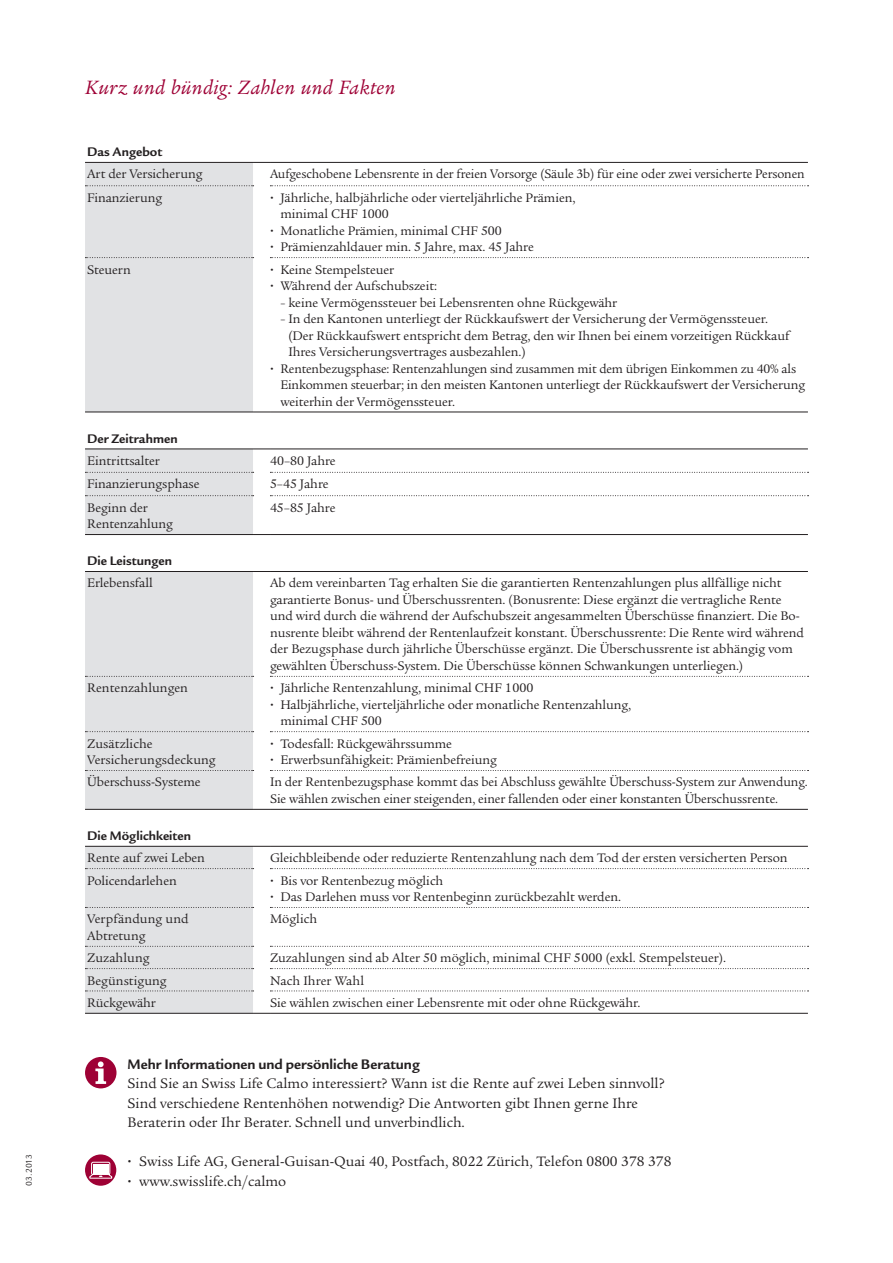
<style>
.page{position:relative;width:893px;height:1263px;background:#fff}
.page>*{position:absolute;margin:0;border:0;box-sizing:border-box;transform-origin:0 0}
.Book_14_16pt_K{font:italic 21px "Legacy Serif ITC Pro";letter-spacing:.02em;color:#9e0135}
._03_kapiteltitel{font:15px/19.5px "Legacy Serif ITC Pro";color:#231f20}
._01_copy{font:15px "Legacy Serif ITC Pro";color:#231f20}
.Performance_bold_lin{font:13.5px/16.5px "Legacy Serif ITC Pro";letter-spacing:-.005em;color:#231f20}
.Performance_bold_lin-2{font:13.5px/16.5px "Legacy Serif ITC Pro";letter-spacing:-.005em;color:#231f20;scale:.8 1}
.Performance_bold_lin-3{font:700 13.5px "Legacy Sans ITC Pro";letter-spacing:.005em;color:#231f20}
._012_Bildlegende{font:9px "Legacy Sans ITC Pro";color:#231f20}
.s1{font-family:"Legacy Sans ITC Pro";font-weight:700}
</style>
<div class="page">
<svg style="left:85px;top:163px;width:168px;height:850px;fill:#e1e2e4"></svg>
<hr style="left:85px;top:449px;width:168px;height:1px;background:#231f20">
<svg style="left:253px;top:449px;width:17px;height:1px"></svg>
<hr style="left:270px;top:449px;width:538px;height:1px;background:#231f20">
<hr style="left:85px;top:534px;width:168px;height:1px;background:#231f20">
<svg style="left:253px;top:534px;width:17px;height:1px"></svg>
<hr style="left:270px;top:534px;width:538px;height:1px;background:#231f20">
<hr style="left:85px;top:162px;width:168px;height:1px;background:#231f20">
<svg style="left:253px;top:162px;width:17px;height:1px"></svg>
<hr style="left:270px;top:162px;width:538px;height:1px;background:#231f20">
<hr style="left:85px;top:412px;width:168px;height:1px;background:#231f20">
<svg style="left:253px;top:412px;width:17px;height:1px"></svg>
<hr style="left:270px;top:412px;width:538px;height:1px;background:#231f20">
<hr style="left:85px;top:809px;width:168px;height:1px;background:#231f20">
<svg style="left:253px;top:809px;width:17px;height:1px"></svg>
<hr style="left:270px;top:809px;width:538px;height:1px;background:#231f20">
<hr style="left:85px;top:846px;width:168px;height:1px;background:#231f20">
<svg style="left:253px;top:846px;width:17px;height:1px"></svg>
<hr style="left:270px;top:846px;width:538px;height:1px;background:#231f20">
<hr style="left:85px;top:1013px;width:168px;height:1px;background:#231f20">
<svg style="left:253px;top:1013px;width:17px;height:1px"></svg>
<hr style="left:270px;top:1013px;width:538px;height:1px;background:#231f20">
<svg style="left:85px;top:868px;width:169px;height:1px"></svg>
<svg style="left:85px;top:907px;width:169px;height:1px"></svg>
<svg style="left:85px;top:946px;width:169px;height:1px"></svg>
<svg style="left:85px;top:968px;width:169px;height:1px"></svg>
<svg style="left:85px;top:990px;width:169px;height:1px"></svg>
<svg style="left:85px;top:571px;width:723px;height:200px"></svg>
<svg style="left:270px;top:185px;width:538px;height:1px"></svg>
<svg style="left:270px;top:257px;width:538px;height:1px"></svg>
<svg style="left:270px;top:472px;width:538px;height:1px"></svg>
<svg style="left:270px;top:495px;width:538px;height:1px"></svg>
<svg style="left:270px;top:868px;width:538px;height:1px"></svg>
<svg style="left:270px;top:907px;width:538px;height:1px"></svg>
<svg style="left:270px;top:946px;width:538px;height:1px"></svg>
<svg style="left:270px;top:968px;width:538px;height:1px"></svg>
<svg style="left:270px;top:990px;width:538px;height:1px"></svg>
<svg style="left:85px;top:185px;width:169px;height:1px"></svg>
<svg style="left:85px;top:257px;width:169px;height:1px"></svg>
<svg style="left:85px;top:472px;width:169px;height:1px"></svg>
<svg style="left:85px;top:495px;width:169px;height:1px"></svg>
<div style="left:85px;top:1057px;width:31px;height:31px;background:#9e0135;border-radius:50%"></div>
<svg style="left:95px;top:1061px;width:11px;height:23px"></svg>
<div style="left:85px;top:1154px;width:31px;height:32px;background:#9e0135;border-radius:50%"></div>
<svg style="left:89px;top:1161px;width:23px;height:18px"></svg>
<p class="_012_Bildlegende" style="left:24px;top:1186px;width:33px;rotate:-90deg">03.2013</p>
<p class="Book_14_16pt_K" style="left:85px;top:74px;width:312px">Kurz und bündig: Zahlen und Fakten</p>
<p class="Performance_bold_lin-3" style="left:87px;top:144px;width:77px">Das Angebot</p>
<p class="Performance_bold_lin" style="left:87px;top:166px;width:117px">Art der Versicherung</p>
<p class="Performance_bold_lin" style="left:270px;top:166px;width:536px">Aufgeschobene Lebensrente in der freien Vorsorge (Säule 3b) für eine oder zwei versicherte Personen</p>
<p class="Performance_bold_lin" style="left:87px;top:189px;width:77px">Finanzierung</p>
<p class="Performance_bold_lin" style="left:280px;top:189px;width:296px;text-indent:-10px"><span class="s1">·</span> Jährliche, halbjährliche oder vierteljährliche Prämien, minimal CHF 1000</p>
<p class="Performance_bold_lin" style="left:270px;top:222px;width:233px"><span class="s1">·</span> Monatliche Prämien, minimal CHF 500</p>
<p class="Performance_bold_lin" style="left:270px;top:239px;width:265px"><span class="s1">·</span> Prämienzahldauer min. 5 Jahre, max. 45 Jahre</p>
<p class="Performance_bold_lin" style="left:87px;top:261px;width:45px">Steuern</p>
<p class="Performance_bold_lin" style="left:270px;top:261px;width:126px"><span class="s1">·</span> Keine Stempelsteuer</p>
<p class="Performance_bold_lin" style="left:270px;top:277px;width:169px"><span class="s1">·</span> Während der Aufschubszeit:</p>
<p class="Performance_bold_lin-2" style="left:280px;top:294px;width:423px">– keine Vermögenssteuer bei Lebensrenten ohne Rückgewähr</p>
<p class="Performance_bold_lin-2" style="left:288px;top:310px;width:628px;text-indent:-8px">– In den Kantonen unterliegt der Rückkaufswert der Versicherung der Vermögenssteuer. (Der Rückkaufswert entspricht dem Betrag, den wir Ihnen bei einem vorzeitigen Rückkauf<br>Ihres Versicherungsvertrages ausbezahlen.)</p>
<p class="Performance_bold_lin" style="left:280px;top:360px;width:526px;text-indent:-10px"><span class="s1">·</span> Rentenbezugsphase: Rentenzahlungen sind zusammen mit dem übrigen Einkommen zu 40% als<br>Einkommen steuerbar; in den meisten Kantonen unterliegt der Rückkaufswert der Versicherung weiterhin der Vermögenssteuer.</p>
<p class="Performance_bold_lin-3" style="left:87px;top:430px;width:92px">Der Zeitrahmen</p>
<p class="Performance_bold_lin" style="left:87px;top:452px;width:74px">Eintrittsalter</p>
<p class="Performance_bold_lin" style="left:270px;top:452px;width:67px">40–80 Jahre</p>
<p class="Performance_bold_lin" style="left:87px;top:476px;width:114px">Finanzierungsphase</p>
<p class="Performance_bold_lin" style="left:270px;top:476px;width:60px">5–45 Jahre</p>
<p class="Performance_bold_lin" style="left:87px;top:499px;width:87px">Beginn der<br>Rentenzahlung</p>
<p class="Performance_bold_lin" style="left:270px;top:499px;width:67px">45–85 Jahre</p>
<p class="Performance_bold_lin-3" style="left:87px;top:553px;width:86px">Die Leistungen</p>
<p class="Performance_bold_lin" style="left:87px;top:575px;width:67px">Erlebensfall</p>
<p class="Performance_bold_lin" style="left:270px;top:575px;width:535px">Ab dem vereinbarten Tag erhalten Sie die garantierten Rentenzahlungen plus allfällige nicht garantierte Bonus- und Überschussrenten. (Bonusrente: Diese ergänzt die vertragliche Rente und wird durch die während der Aufschubszeit angesammelten Überschüsse finanziert. Die Bo&shy;nusrente bleibt während der Rentenlaufzeit konstant. Überschussrente: Die Rente wird während der Bezugsphase durch jährliche Überschüsse ergänzt. Die Überschussrente ist abhängig vom gewählten Überschuss-System. Die Überschüsse können Schwankungen unterliegen.)</p>
<p class="Performance_bold_lin" style="left:87px;top:680px;width:102px">Rentenzahlungen</p>
<p class="Performance_bold_lin" style="left:270px;top:680px;width:265px"><span class="s1">·</span> Jährliche Rentenzahlung, minimal CHF 1000</p>
<p class="Performance_bold_lin" style="left:280px;top:696px;width:352px;text-indent:-10px"><span class="s1">·</span> Halbjährliche, vierteljährliche oder monatliche Rentenzahlung, minimal CHF 500</p>
<p class="Performance_bold_lin" style="left:87px;top:735px;width:130px">Zusätzliche<br>Versicherungsdeckung</p>
<p class="Performance_bold_lin" style="left:270px;top:735px;width:183px"><span class="s1">·</span> Todesfall: Rückgewährssumme</p>
<p class="Performance_bold_lin" style="left:270px;top:751px;width:228px"><span class="s1">·</span> Erwerbsunfähigkeit: Prämienbefreiung</p>
<p class="Performance_bold_lin" style="left:87px;top:774px;width:115px">Überschuss-Systeme</p>
<p class="Performance_bold_lin" style="left:270px;top:774px;width:539px">In der Rentenbezugsphase kommt das bei Abschluss gewählte Überschuss-System zur Anwendung.<br>Sie wählen zwischen einer steigenden, einer fallenden oder einer konstanten Überschussrente.</p>
<p class="Performance_bold_lin-3" style="left:87px;top:828px;width:105px">Die Möglichkeiten</p>
<p class="Performance_bold_lin" style="left:87px;top:849px;width:119px">Rente auf zwei Leben</p>
<p class="Performance_bold_lin" style="left:270px;top:849px;width:519px">Gleichbleibende oder reduzierte Rentenzahlung nach dem Tod der ersten versicherten Person</p>
<p class="Performance_bold_lin" style="left:87px;top:872px;width:91px">Policendarlehen</p>
<p class="Performance_bold_lin" style="left:270px;top:872px;width:175px"><span class="s1">·</span> Bis vor Rentenbezug möglich</p>
<p class="Performance_bold_lin" style="left:270px;top:888px;width:353px"><span class="s1">·</span> Das Darlehen muss vor Rentenbeginn zurückbezahlt werden.</p>
<p class="Performance_bold_lin" style="left:87px;top:911px;width:103px">Verpfändung und<br>Abtretung</p>
<p class="Performance_bold_lin" style="left:270px;top:911px;width:49px">Möglich</p>
<p class="Performance_bold_lin" style="left:87px;top:949px;width:64px">Zuzahlung</p>
<p class="Performance_bold_lin" style="left:270px;top:949px;width:458px">Zuzahlungen sind ab Alter 50 möglich, minimal CHF 5000 (exkl. Stempelsteuer).</p>
<p class="Performance_bold_lin" style="left:87px;top:972px;width:81px">Begünstigung</p>
<p class="Performance_bold_lin" style="left:270px;top:972px;width:96px">Nach Ihrer Wahl</p>
<p class="Performance_bold_lin" style="left:87px;top:994px;width:70px">Rückgewähr</p>
<p class="Performance_bold_lin" style="left:270px;top:994px;width:372px">Sie wählen zwischen einer Lebensrente mit oder ohne Rückgewähr.</p>
<p class="_03_kapiteltitel" style="left:128px;top:1054px;width:538px"><span class="s1">Mehr Informationen und persönliche Beratung<br></span>Sind Sie an Swiss Life Calmo interessiert? Wann ist die Rente auf zwei Leben sinnvoll?<br>Sind verschiedene Rentenhöhen notwendig? Die Antworten gibt Ihnen gerne Ihre Beraterin oder Ihr Berater. Schnell und unverbindlich.</p>
<p class="_01_copy" style="left:128px;top:1152px;width:545px"><span class="s1">·</span> Swiss Life AG, General-Guisan-Quai 40, Postfach, 8022 Zürich, Telefon 0800 378 378</p>
<p class="_01_copy" style="left:128px;top:1172px;width:160px"><span class="s1">·</span> www.swisslife.ch/calmo</p>
</div>
